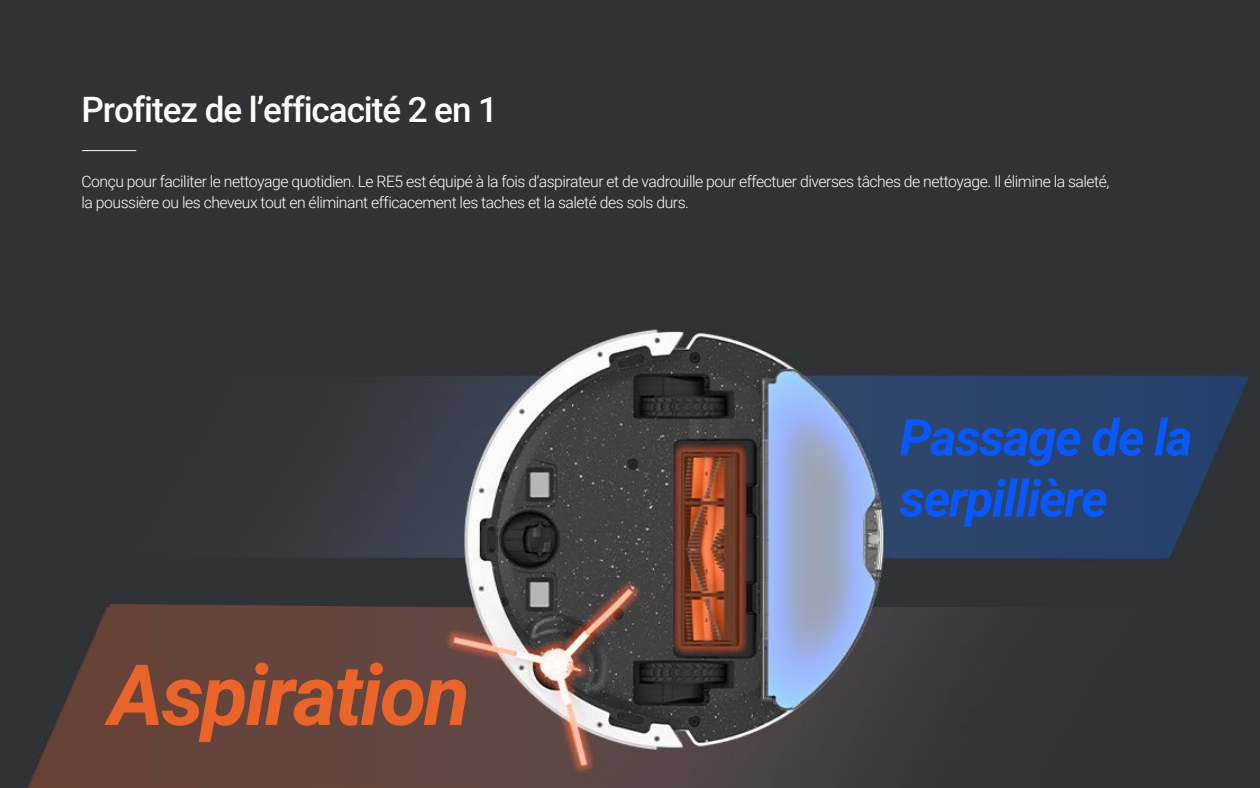
<style>
.page{position:relative;width:1260px;height:788px;background:#303237}
.page>*{position:absolute;margin:0;border:0;box-sizing:border-box;transform-origin:0 0}
.t1{font:italic 700 84.44px "Roboto";letter-spacing:-.03em;color:#e8642a}
.t2{font:italic 700 50.75px/60.9px "Roboto";letter-spacing:-.03em;color:#0858fb}
.t3{font:500 35px "Roboto";letter-spacing:-.03em;color:#fff}
.t4{font:300 15.75px/21px "Roboto";letter-spacing:-.03em;color:#fff}
</style>
<div class="page">
<img style="left:27px;top:150px;width:1214px;height:638px">
<hr style="left:82px;top:150px;width:54px;height:1px;background:#fff">
<svg style="left:31px;top:604px;width:528px;height:181px;background:#644842"></svg>
<svg style="left:824px;top:376px;width:425px;height:182px;background:#344a6f"></svg>
<h3 class="t3" style="left:82px;top:85px;width:418px">Profitez de l’efficacité 2 en 1</h3>
<p class="t4" style="left:82px;top:170px;width:1030px">Conçu pour faciliter le nettoyage quotidien. Le RE5 est équipé à la fois d’aspirateur et de vadrouille pour effectuer diverses tâches de nettoyage. Il élimine la saleté, la poussière ou les cheveux tout en éliminant efficacement les taches et la saleté des sols durs.</p>
<h1 class="t1" style="left:109px;top:635px;width:363px">Aspiration</h1>
<h2 class="t2" style="left:900px;top:405px;width:295px">Passage de la serpillière</h2>
</div>
